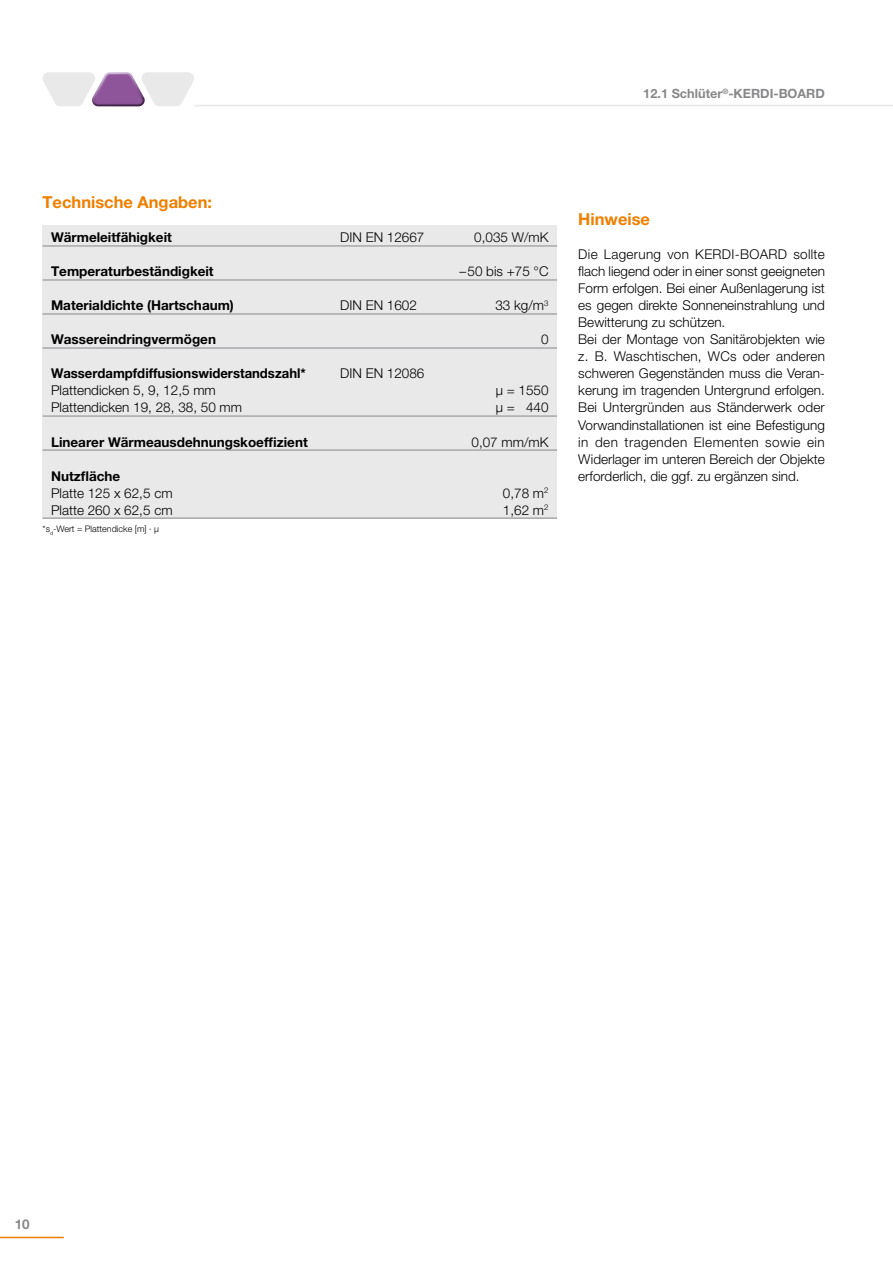
<style>
.page{position:relative;width:893px;height:1263px;background:#fff}
.page>*{position:absolute;margin:0;border:0;box-sizing:border-box;transform-origin:0 0}
.Überschrift{font:700 16.5px "Helvetica Neue LT Pro";color:#ee7f00}
.Fließtext{font:300 13.5px/17px "Helvetica Neue LT Pro";color:#000;text-align:justify}
.Tabelle{font:300 13.5px/17px "Helvetica Neue LT Pro";color:#000}
.Tabelle-2{font:700 13.5px "Helvetica Neue LT Pro";color:#000}
.t1{font:700 13.5px "Helvetica Neue LT Pro";color:#87888a}
.t2{font:700 12.75px "Helvetica Neue LT Pro";color:#87888a}
.Zeichnungs-Texte{font:300 9px "Helvetica Neue LT Pro";color:#000}
.s1{font-weight:700}
</style>
<div class="page">
<hr style="left:0;top:1237px;width:64px;height:1px;background:#ee7f00">
<hr style="left:194px;top:105px;width:699px;height:1px;background:#e9e9ea">
<svg style="left:43px;top:72px;width:151px;height:34px"></svg>
<div style="left:43px;top:225px;width:514px;height:294px;background:#e9e9ea"></div>
<hr style="left:43px;top:246px;width:514px;height:1px;background:#87888a">
<hr style="left:43px;top:280px;width:514px;height:1px;background:#87888a">
<hr style="left:43px;top:314px;width:514px;height:1px;background:#87888a">
<hr style="left:43px;top:348px;width:514px;height:1px;background:#87888a">
<hr style="left:43px;top:416px;width:514px;height:1px;background:#87888a">
<hr style="left:43px;top:450px;width:514px;height:1px;background:#87888a">
<hr style="left:43px;top:518px;width:514px;height:1px;background:#87888a">
<p class="t2" style="left:643px;top:86px;width:183px">12.1 Schlüter<sup>®</sup>-KERDI-BOARD</p>
<p class="Überschrift" style="left:43px;top:192px;width:171px">Technische Angaben:</p>
<p class="Tabelle-2" style="left:51px;top:229px;width:122px">Wärmeleitfähigkeit</p>
<p class="Tabelle" style="left:340px;top:229px;width:86px">DIN EN 12667</p>
<p class="Tabelle" style="left:474px;top:229px;width:76px">0,035 W/mK</p>
<p class="Tabelle-2" style="left:51px;top:263px;width:164px">Temperaturbeständigkeit</p>
<p class="Tabelle" style="left:459px;top:263px;width:91px">–50 bis +75 °C</p>
<p class="Tabelle-2" style="left:51px;top:297px;width:184px">Materialdichte (Hartschaum)</p>
<p class="Tabelle" style="left:340px;top:297px;width:78px">DIN EN 1602</p>
<p class="Tabelle" style="left:495px;top:297px;width:55px">33 kg/m<sup>3</sup></p>
<p class="Tabelle-2" style="left:51px;top:331px;width:166px">Wassereindringvermögen</p>
<p class="Tabelle" style="left:541px;top:331px;width:9px">0</p>
<p class="Tabelle-2" style="left:51px;top:365px;width:256px">Wasserdampfdiffusionswiderstandszahl*</p>
<p class="Tabelle" style="left:340px;top:365px;width:86px">DIN EN 12086</p>
<p class="Tabelle" style="left:51px;top:382px;width:166px">Plattendicken 5, 9, 12,5 mm</p>
<p class="Tabelle" style="left:496px;top:382px;width:54px">µ = 1550</p>
<p class="Tabelle" style="left:51px;top:399px;width:193px">Plattendicken 19, 28, 38, 50 mm</p>
<p class="Tabelle" style="left:496px;top:399px;width:54px">µ = 440</p>
<p class="Tabelle-2" style="left:51px;top:433px;width:258px">Linearer Wärmeausdehnungskoeffizient</p>
<p class="Tabelle" style="left:472px;top:433px;width:79px">0,07 mm/mK</p>
<p class="Tabelle" style="left:51px;top:467px;width:123px"><span class="s1">Nutzfläche<br></span>Platte 125 x 62,5 cm</p>
<p class="Tabelle" style="left:503px;top:484px;width:47px">0,78 m<sup>2</sup></p>
<p class="Tabelle" style="left:51px;top:501px;width:123px">Platte 260 x 62,5 cm</p>
<p class="Tabelle" style="left:503px;top:501px;width:47px">1,62 m<sup>2</sup></p>
<p class="Zeichnungs-Texte" style="left:43px;top:523px;width:118px">*s<sub>d</sub>-Wert = Plattendicke [m] · µ</p>
<p class="Überschrift" style="left:578px;top:209px;width:73px">Hinweise</p>
<p class="Fließtext" style="left:578px;top:246px;width:248px">Die Lagerung von KERDI-BOARD sollte flach liegend oder in einer sonst geeigneten Form erfolgen. Bei einer Außenlagerung ist es gegen direkte Sonneneinstrahlung und Bewitterung zu schützen.</p>
<p class="Fließtext" style="left:578px;top:331px;width:248px">Bei der Montage von Sanitärobjekten wie z. B. Waschtischen, WCs oder anderen schweren Gegenständen muss die Veran&shy;kerung im tragenden Untergrund erfolgen.<br>Bei Untergründen aus Ständerwerk oder Vorwandinstallationen ist eine Befestigung in den tragenden Elementen sowie ein Widerlager im unteren Bereich der Objekte erforderlich, die ggf. zu ergänzen sind.</p>
<p class="t1" style="left:15px;top:1216px;width:17px">10</p>
</div>
